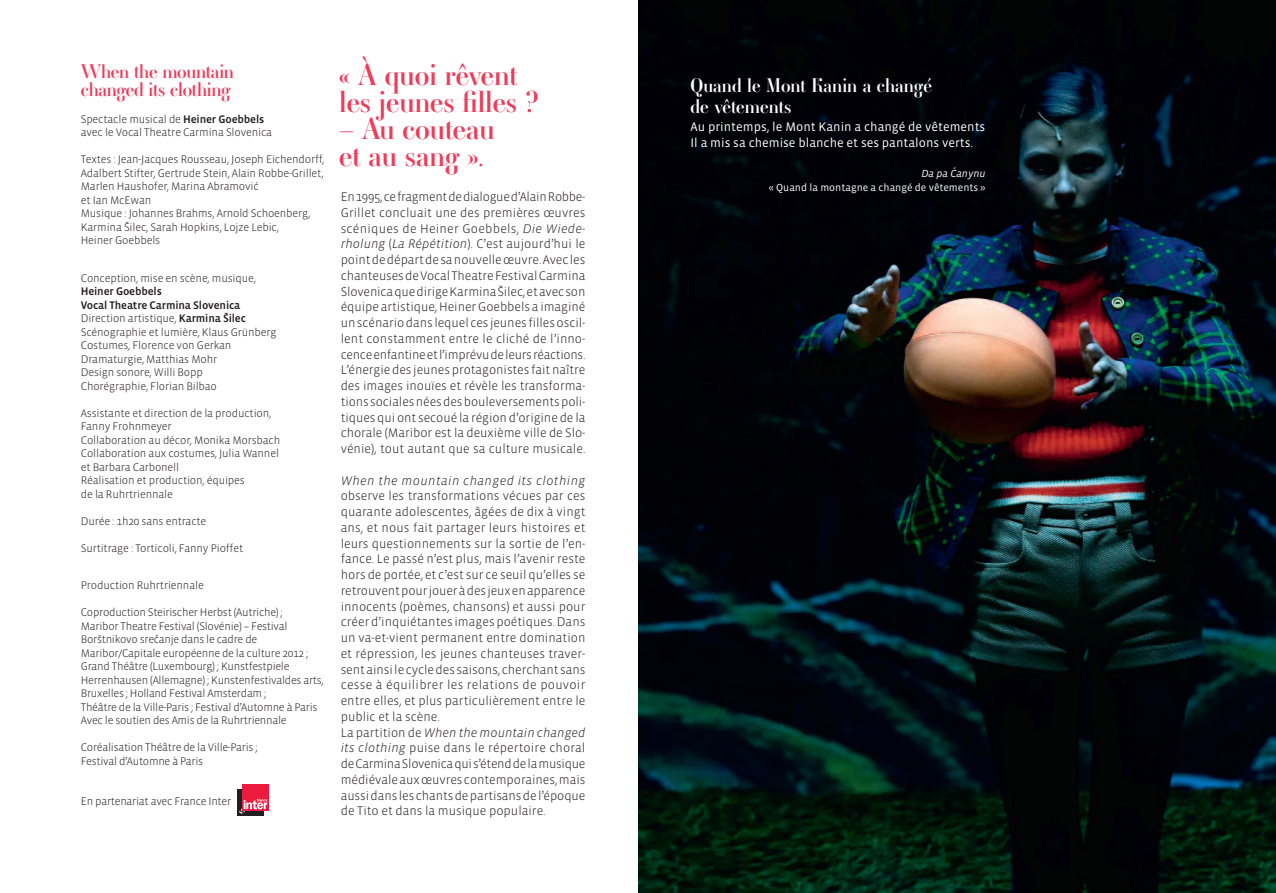
<style>
.page{position:relative;width:1276px;height:893px;background:#fff}
.page>*{position:absolute;margin:0;border:0;box-sizing:border-box;transform-origin:0 0}
.t1{font:30px/27px "Ambroise Hu";color:#ee3c5b}
.t2{font:19.5px/21px "Ambroise Hu";color:#fff}
.t3{font:19.5px/18px "Ambroise Hu";letter-spacing:-.015em;color:#ee3c5b}
.t4{font:300 12.75px/15.8px "Vista Sans OT";color:#231f20;text-align:justify}
.t5{font:12.75px/16.5px "Vista Sans OT";color:#fff}
.t6{font:italic 300 12.75px "Vista Sans OT";letter-spacing:.03em;color:#231f20}
.t7{font:300 11.25px/13.5px "Vista Sans OT";letter-spacing:-.015em;color:#231f20}
.t8{font:10.5px "Vista Sans OT";color:#fff}
.t9{font:italic 10.5px "Vista Sans OT";color:#fff}
.s1{font-weight:500}
.s2{font-family:"Vista Sans OT";font-size:25.5px}
.s3{font-style:italic}
</style>
<div class="page">
<img style="left:638px;top:0;width:638px;height:893px">
<svg style="left:237px;top:784px;width:32px;height:32px"></svg>
<h2 class="t3" style="left:81px;top:65px;width:155px">When the mountain changed its clothing</h2>
<p class="t7" style="left:81px;top:112px;width:193px">Spectacle musical de <span class="s1">Heiner Goebbels </span>avec le Vocal Theatre Carmina Slovenica</p>
<p class="t7" style="left:81px;top:153px;width:245px">Textes : Jean-Jacques Rousseau, Joseph Eichendorff, Adalbert Stifter, Gertrude Stein, Alain Robbe-Grillet, Marlen Haushofer, Marina Abramovic´<br>et Ian McEwan<br>Musique : Johannes Brahms, Arnold Schoenberg, Karmina Šilec, Sarah Hopkins, Lojze Lebic,<br>Heiner Goebbels</p>
<p class="t7" style="left:81px;top:271px;width:176px">Conception, mise en scène, musique,</p>
<p class="t7" style="left:81px;top:285px;width:197px"><span class="s1">Heiner Goebbels<br>Vocal Theatre Carmina Slovenica<br></span>Direction artistique, <span class="s1">Karmina Šilec<br></span>Scénographie et lumière, Klaus Grünberg<br>Costumes, Florence von Gerkan<br>Dramaturgie, Matthias Mohr<br>Design sonore, Willi Bopp<br>Chorégraphie, Florian Bilbao</p>
<p class="t7" style="left:81px;top:406px;width:201px">Assistante et direction de la production,<br>Fanny Frohnmeyer<br>Collaboration au décor, Monika Morsbach<br>Collaboration aux costumes, Julia Wannel et Barbara Carbonell<br>Réalisation et production, équipes<br>de la Ruhrtriennale</p>
<p class="t7" style="left:81px;top:514px;width:127px">Durée : 1h20 sans entracte</p>
<p class="t7" style="left:81px;top:541px;width:164px">Surtitrage : Torticoli, Fanny Pioffet</p>
<p class="t7" style="left:81px;top:579px;width:124px">Production Ruhrtriennale</p>
<p class="t7" style="left:81px;top:606px;width:244px">Coproduction Steirischer Herbst (Autriche) ;<br>Maribor Theatre Festival (Slovénie) – Festival Borštnikovo srecˇanje dans le cadre de Maribor/Capitale européenne de la culture 2012 ; Grand Théâtre (Luxembourg) ; Kunstfestpiele Herrenhausen (Allemagne) ; Kunstenfestivaldes arts, Bruxelles ; Holland Festival Amsterdam ;<br>Théâtre de la Ville-Paris ; Festival d’Automne à Paris Avec le soutien des Amis de la Ruhrtriennale</p>
<p class="t7" style="left:81px;top:741px;width:178px">Coréalisation Théâtre de la Ville-Paris ;<br>Festival d’Automne à Paris</p>
<p class="t7" style="left:81px;top:795px;width:152px">En partenariat avec France Inter</p>
<h1 class="t1" style="left:339px;top:65px;width:201px">« À quoi rêvent les jeunes filles ?</h1>
<h1 class="t1" style="left:339px;top:119px;width:157px">– Au couteau et au sang »<span class="s2">.</span></h1>
<p class="t4" style="left:341px;top:189px;width:246px">En1995,cefragmentdedialogued’AlainRobbe-Grillet concluait une des premières œuvres scéniques de Heiner Goebbels, <span class="s3">Die Wiede&shy;rholung</span> (<span class="s3">La Répétition</span>). C’est aujourd’hui le pointdedépartdesanouvelleœuvre.Avecles chanteusesdeVocalTheatreFestivalCarmina SlovenicaquedirigeKarminaŠilec,etavecson équipe artistique,HeinerGoebbels a imaginé unscénariodans lequelces jeunes fillesoscil&shy;lent constamment entre le cliché de l’inno&shy;cenceenfantineetl’imprévudeleursréactions.<br>L’énergiedes jeunesprotagonistes faitnaître des images inouïes et révèle les transforma&shy;tionssocialesnéesdesbouleversementspoli&shy;tiquesquiont secoué la régiond’originede la chorale (Maribor est la deuxième ville de Slo&shy;vénie), tout autant que sa culture musicale.</p>
<p class="t6" style="left:341px;top:473px;width:246px">When the mountain changed its clothing</p>
<p class="t4" style="left:341px;top:488px;width:246px;text-align:left">observe les transformations vécues par ces quarante adolescentes, âgées de dix à vingt ans, et nous fait partager leurs histoires et leurs questionnements sur la sortie de l’en&shy;fance. Le passé n’est plus, mais l’avenir reste hors de portée, et c’est sur ce seuil qu’elles se retrouventpourjoueràdesjeuxenapparence innocents (poèmes, chansons) et aussi pour créerd’inquiétantes imagespoétiques.Dans un va-et-vient permanent entre domination et répression, les jeunes chanteuses traver&shy;sentainsilecycledessaisons,cherchantsans cesse à équilibrer les relations de pouvoir entre elles, et plus particulièrement entre le public et la scène.<br>La partition de <span class="s3">When the mountain changed its clothing</span> puise dans le répertoire choral deCarminaSlovenicaquis’étenddelamusique médiévaleauxœuvrescontemporaines,mais aussidansleschantsdepartisansdel’époque de Tito et dans la musique populaire.</p>
<h2 class="t2" style="left:690px;top:77px;width:243px">Quand le Mont Kanin a changé de vêtements</h2>
<p class="t5" style="left:690px;top:118px;width:296px">Au printemps, le Mont Kanin a changé de vêtements<br>Il a mis sa chemise blanche et ses pantalons verts.</p>
<p class="t9" style="left:921px;top:167px;width:66px">Da pa C´anynu</p>
<p class="t8" style="left:769px;top:181px;width:218px">« Quand la montagne a changé de vêtements »</p>
</div>
